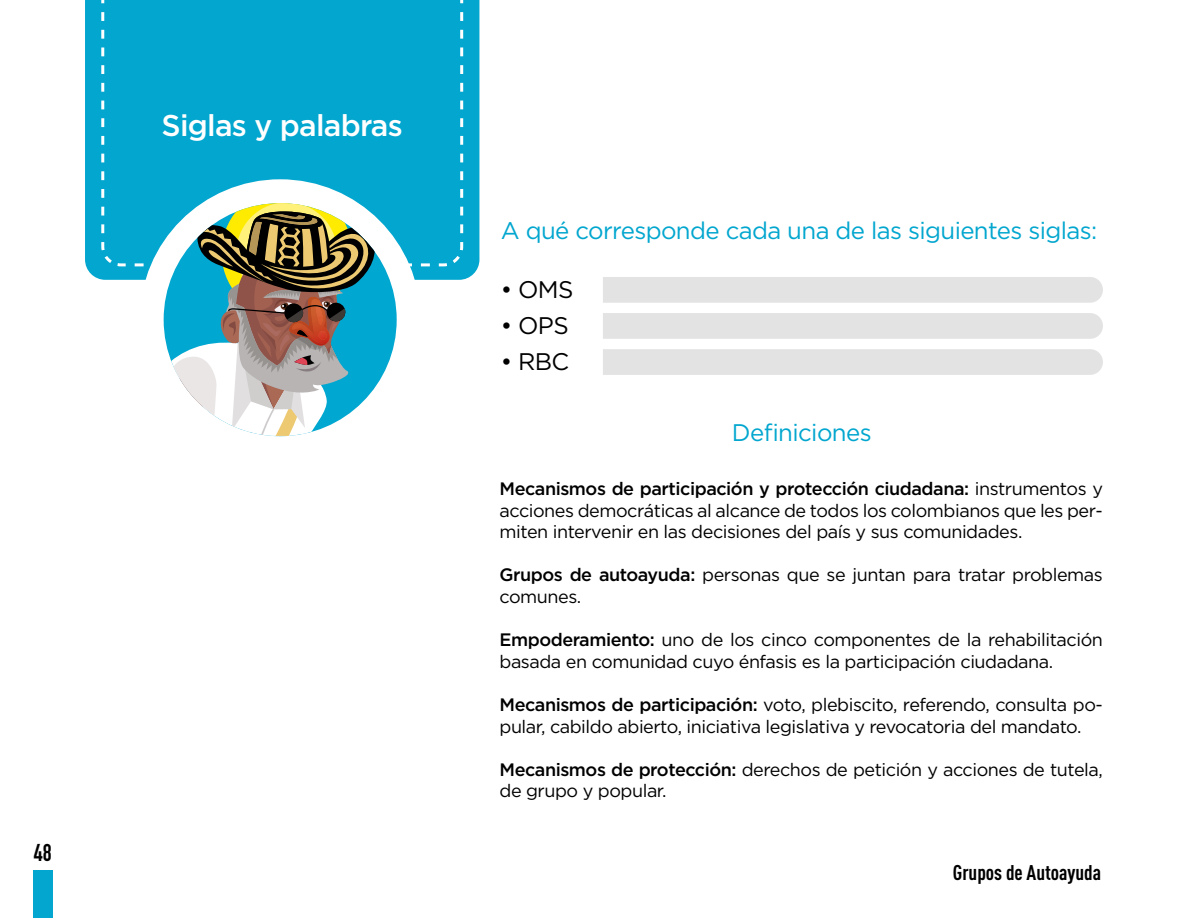
<style>
.page{position:relative;width:1188px;height:918px;background:#fff}
.page>*{position:absolute;margin:0;border:0;box-sizing:border-box;transform-origin:0 0}
.t1{font:500 30px "Gotham Pro";letter-spacing:-.025em;color:#fff}
.t2{font:24px "Gotham Pro";letter-spacing:-.025em;color:#02a6cf}
.t3{font:24px "Gotham Pro";letter-spacing:-.025em;color:#000}
.t4{font:24px "DIN Engschrift Std";color:#000}
.t5{font:700 condensed 21px "DIN";color:#000}
.t6{font:18px/21.6px "Gotham Pro";letter-spacing:-.025em;color:#000}
.s1{font-weight:500}
</style>
<div class="page">
<div style="left:33px;top:870px;width:19px;height:48px;background:#02a6cf"></div>
<div style="left:85px;top:0;width:394px;height:280px;background:#02a6cf"></div>
<div style="left:100px;top:0;width:365px;height:268px;background:#02a6cf"></div>
<div style="left:603px;top:277px;width:500px;height:26px;background:#e3e3e3"></div>
<div style="left:603px;top:313px;width:500px;height:26px;background:#e3e3e3"></div>
<div style="left:603px;top:349px;width:500px;height:26px;background:#e3e3e3"></div>
<div style="left:140px;top:179px;width:281px;height:281px;background:#fff;border-radius:50%"></div>
<svg style="left:130px;top:203px;width:300px;height:233px"></svg>
<h2 class="t4" style="left:34px;top:838px;width:19px">48</h2>
<h1 class="t1" style="left:162px;top:108px;width:243px">Siglas y palabras</h1>
<h2 class="t2" style="left:501px;top:218px;width:598px">A qué corresponde cada una de las siguientes siglas:</h2>
<h2 class="t3" style="left:501px;top:276px;width:74px">• OMS</h2>
<h2 class="t3" style="left:501px;top:312px;width:70px">• OPS</h2>
<h2 class="t3" style="left:501px;top:348px;width:70px">• RBC</h2>
<h2 class="t2" style="left:732px;top:420px;width:141px">Definiciones</h2>
<p class="t6" style="left:500px;top:478px;width:605px;text-align:justify"><span class="s1">Mecanismos de participación y protección ciudadana:</span> instrumentos y acciones democráticas al alcance de todos los colombianos que les per&shy;miten intervenir en las decisiones del país y sus comunidades.</p>
<p class="t6" style="left:500px;top:564px;width:605px"><span class="s1">Grupos de autoayuda:</span> personas que se juntan para tratar problemas comunes.</p>
<p class="t6" style="left:500px;top:629px;width:605px"><span class="s1">Empoderamiento:</span> uno de los cinco componentes de la rehabilitación basada en comunidad cuyo énfasis es la participación ciudadana.</p>
<p class="t6" style="left:500px;top:694px;width:605px"><span class="s1">Mecanismos de participación:</span> voto, plebiscito, referendo, consulta po&shy;pular, cabildo abierto, iniciativa legislativa y revocatoria del mandato.</p>
<p class="t6" style="left:500px;top:759px;width:605px"><span class="s1">Mecanismos de protección:</span> derechos de petición y acciones de tutela, de grupo y popular.</p>
<p class="t5" style="left:953px;top:860px;width:150px">Grupos de Autoayuda</p>
</div>
